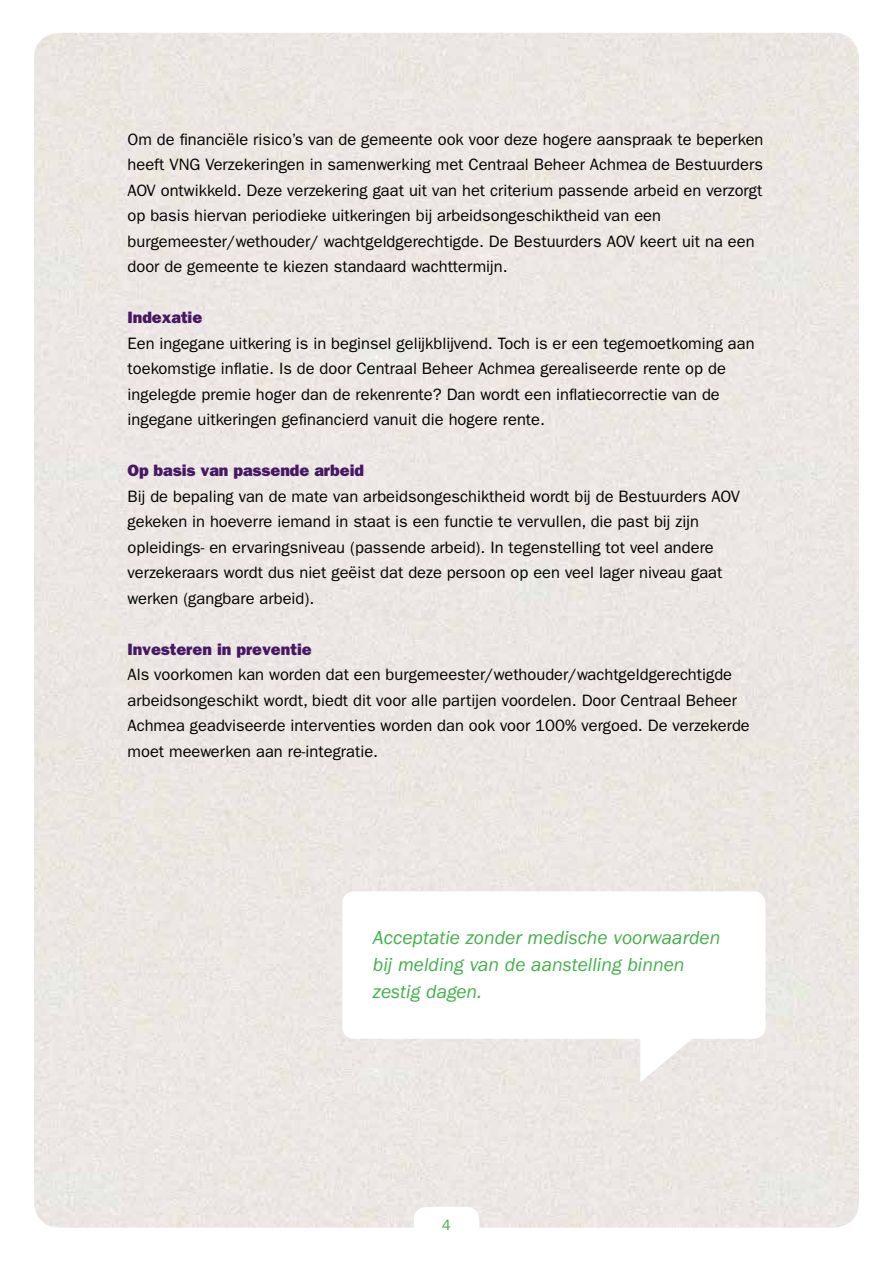
<style>
.page{position:relative;width:893px;height:1263px;background:#fff}
.page>*{position:absolute;margin:0;border:0;box-sizing:border-box;transform-origin:0 0}
.t1{font:italic 19.5px/27px "ITC Franklin Gothic Std";color:#42b149}
.t2{font:16.5px/25.5px "ITC Franklin Gothic Std";color:#000}
.t3{font:16.5px "ITC Franklin Gothic Std Hvy";color:#471764}
.t4{font:15px "ITC Franklin Gothic Std";color:#42b149}
</style>
<div class="page">
<svg style="left:414px;top:1207px;width:65px;height:10px"></svg>
<svg style="left:640px;top:1039px;width:68px;height:43px"></svg>
<p class="t2" style="left:128px;top:126px;width:637px">Om de financiële risico’s van de gemeente ook voor deze hogere aanspraak te beperken heeft VNG Verzekeringen in samenwerking met Centraal Beheer Achmea de Bestuurders AOV ontwikkeld. Deze verzekering gaat uit van het criterium passende arbeid en verzorgt op basis hiervan periodieke uitkeringen bij arbeidsongeschiktheid van een burgemeester/wethouder/ wachtgeldgerechtigde. De Bestuurders AOV keert uit na een door de gemeente te kiezen standaard wachttermijn.</p>
<p class="t3" style="left:128px;top:308px;width:76px">Indexatie</p>
<p class="t2" style="left:128px;top:330px;width:628px">Een ingegane uitkering is in beginsel gelijkblijvend. Toch is er een tegemoetkoming aan toekomstige inflatie. Is de door Centraal Beheer Achmea gerealiseerde rente op de ingelegde premie hoger dan de rekenrente? Dan wordt een inflatiecorrectie van de ingegane uitkeringen gefinancierd vanuit die hogere rente.</p>
<p class="t3" style="left:128px;top:461px;width:238px">Op basis van passende arbeid</p>
<p class="t2" style="left:128px;top:483px;width:614px">Bij de bepaling van de mate van arbeidsongeschiktheid wordt bij de Bestuurders AOV gekeken in hoeverre iemand in staat is een functie te vervullen, die past bij zijn opleidings- en ervaringsniveau (passende arbeid). In tegenstelling tot veel andere verzekeraars wordt dus niet geëist dat deze persoon op een veel lager niveau gaat werken (gangbare arbeid).</p>
<p class="t3" style="left:128px;top:639px;width:186px">Investeren in preventie</p>
<p class="t2" style="left:128px;top:662px;width:624px">Als voorkomen kan worden dat een burgemeester/wethouder/wachtgeldgerechtigde arbeidsongeschikt wordt, biedt dit voor alle partijen voordelen. Door Centraal Beheer Achmea geadviseerde interventies worden dan ook voor 100% vergoed. De verzekerde moet meewerken aan re-integratie.</p>
<p class="t1" style="left:373px;top:924px;width:349px">Acceptatie zonder medische voorwaarden bij melding van de aanstelling binnen zestig dagen.</p>
<p class="t4" style="left:442px;top:1216px;width:10px">4</p>
</div>
